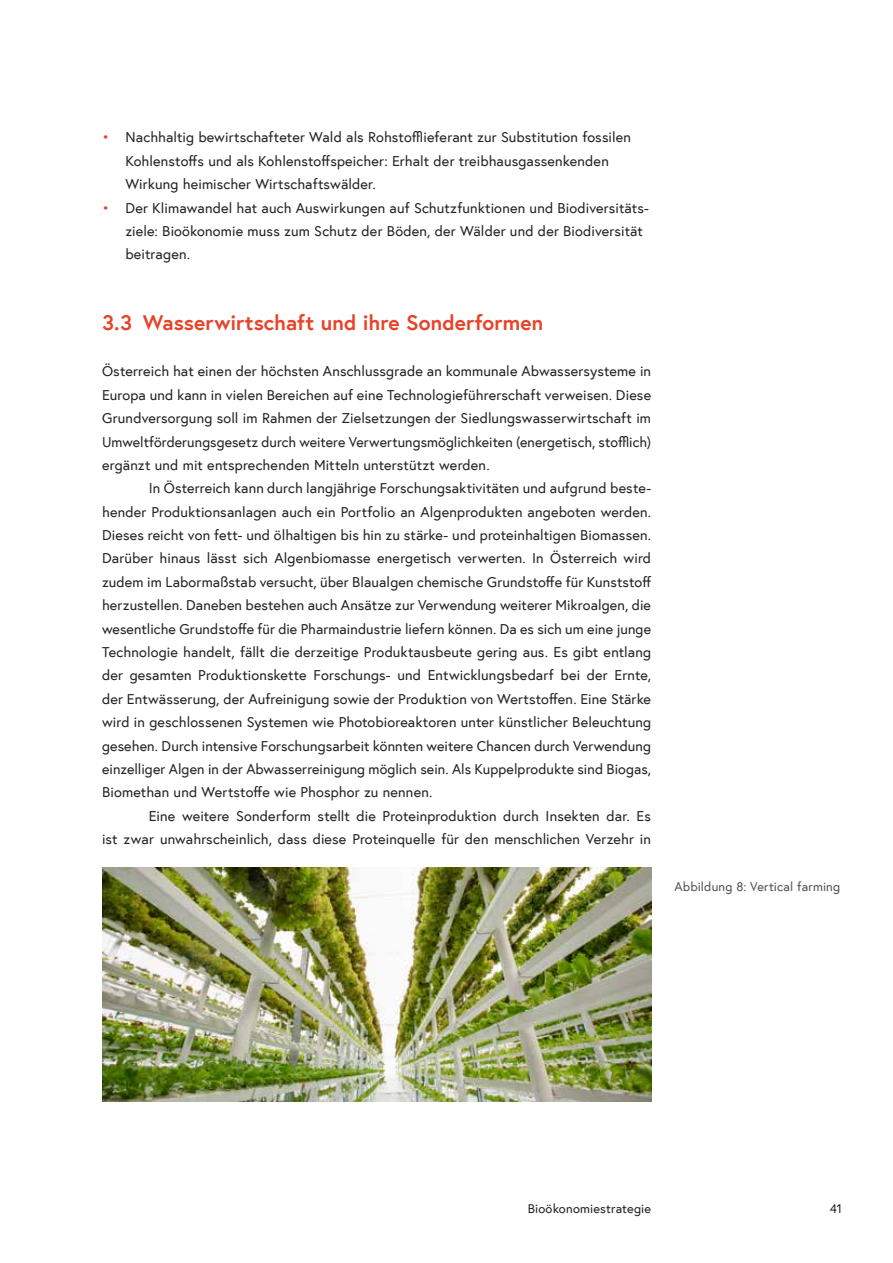
<style>
.page{position:relative;width:893px;height:1263px;background:#fff}
.page>*{position:absolute;margin:0;border:0;box-sizing:border-box;transform-origin:0 0}
.t1{font:700 21px "Europa Austria";letter-spacing:.005em;color:#e84329}
.t2{font:14.4px/23.4px "Europa Austria";letter-spacing:.01em;color:#221f20}
.t3{font:12.75px "Europa Austria";letter-spacing:.015em;color:#554f50}
.t4{font:12.75px "Europa Austria";letter-spacing:.01em;color:#221f20}
.s1{color:#e84329}
</style>
<div class="page">
<img style="left:102px;top:867px;width:549px;height:234px">
<p class="t2" style="left:125px;top:125px;width:507px;text-indent:-23px"><span class="s1">•</span> Nachhaltig bewirtschafteter Wald als Rohstofflieferant zur Substitution fossilen<br>Kohlenstoffs und als Kohlenstoffspeicher: Erhalt der treibhausgassenkenden<br>Wirkung heimischer Wirtschaftswälder.</p>
<p class="t2" style="left:125px;top:196px;width:525px;text-indent:-23px"><span class="s1">•</span> Der Klimawandel hat auch Auswirkungen auf Schutzfunktionen und Biodiversitäts&shy;ziele: Bioökonomie muss zum Schutz der Böden, der Wälder und der Biodiversität beitragen.</p>
<h1 class="t1" style="left:102px;top:308px;width:443px">3.3 Wasserwirtschaft und ihre Sonderformen</h1>
<p class="t2" style="left:102px;top:359px;width:551px;text-align:justify">Österreich hat einen der höchsten Anschlussgrade an kommunale Abwassersysteme in Europa und kann in vielen Bereichen auf eine Technologieführerschaft verweisen. Diese Grundversorgung soll im Rahmen der Zielsetzungen der Siedlungswasserwirtschaft im Umweltförderungsgesetz durch weitere Verwertungsmöglichkeiten (energetisch, stofflich) ergänzt und mit entsprechenden Mitteln unterstützt werden.</p>
<p class="t2" style="left:102px;top:476px;width:551px;text-align:justify;text-indent:47px">In Österreich kann durch langjährige Forschungsaktivitäten und aufgrund beste&shy;hender Produktionsanlagen auch ein Portfolio an Algenprodukten angeboten werden.<br>Dieses reicht von fett- und ölhaltigen bis hin zu stärke- und proteinhaltigen Biomassen.<br>Darüber hinaus lässt sich Algenbiomasse energetisch verwerten. In Österreich wird zudem im Labormaßstab versucht, über Blaualgen chemische Grundstoffe für Kunststoff herzustellen. Daneben bestehen auch Ansätze zur Verwendung weiterer Mikroalgen, die wesentliche Grundstoffe für die Pharmaindustrie liefern können. Da es sich um eine junge Technologie handelt, fällt die derzeitige Produktausbeute gering aus. Es gibt entlang der gesamten Produktionskette Forschungs- und Entwicklungsbedarf bei der Ernte, der Entwässerung, der Aufreinigung sowie der Produktion von Wertstoffen. Eine Stärke wird in geschlossenen Systemen wie Photobioreaktoren unter künstlicher Beleuchtung gesehen. Durch intensive Forschungsarbeit könnten weitere Chancen durch Verwendung einzelliger Algen in der Abwasserreinigung möglich sein. Als Kuppelprodukte sind Biogas, Biomethan und Wertstoffe wie Phosphor zu nennen.</p>
<p class="t2" style="left:102px;top:804px;width:551px;text-align:right">Eine weitere Sonderform stellt die Proteinproduktion durch Insekten dar. Es<br>ist zwar unwahrscheinlich, dass diese Proteinquelle für den menschlichen Verzehr in</p>
<p class="t3" style="left:674px;top:878px;width:167px">Abbildung 8: Vertical farming</p>
<p class="t4" style="left:528px;top:1200px;width:125px">Bioökonomiestrategie</p>
<p class="t4" style="left:830px;top:1200px;width:14px">41</p>
</div>
